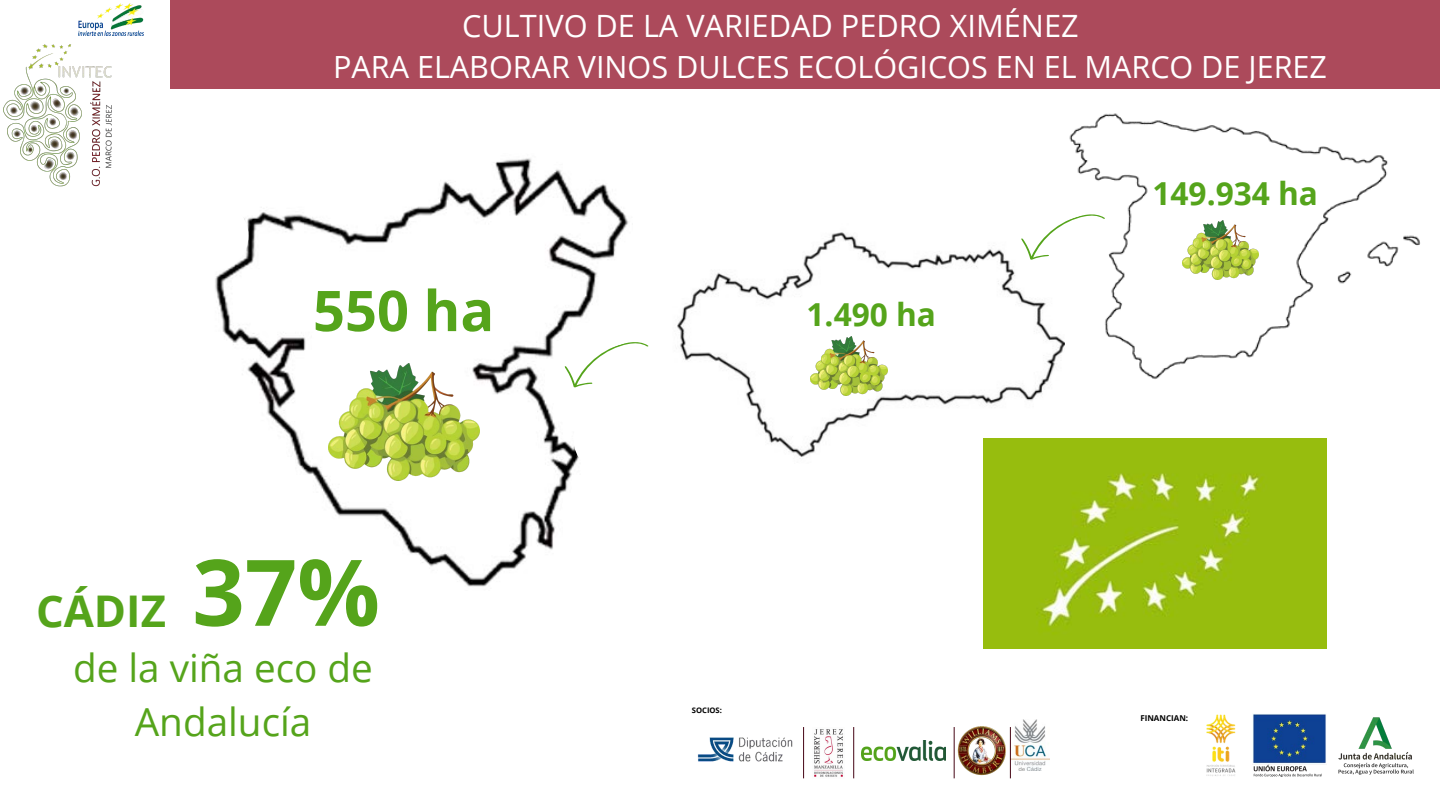
<style>
.page{position:relative;width:1440px;height:810px;background:#fff}
.page>*{position:absolute;margin:0;border:0;box-sizing:border-box;transform-origin:0 0}
.t1{font:700 92px "Open Sans";color:#55a41b}
.t2{font:700 56.2px "Open Sans";color:#55a41b}
.t3{font:700 43.7px "Open Sans";color:#55a41b}
.t4{font:38.7px/54px "Open Sans";color:#55a41b;text-align:center}
.t5{font:700 31.7px "Open Sans";color:#55a41b}
.t6{font:30.7px "Open Sans";color:#fff}
.t7{font:30.6px "Open Sans";color:#fff}
.t8{font:700 8.1px "Open Sans";color:#000}
.t9{font:700 7.7px "Open Sans";color:#000}
</style>
<div class="page">
<img style="left:697px;top:737px;width:96px;height:25px">
<img style="left:957px;top:726px;width:53px;height:52px">
<img style="left:1011px;top:719px;width:38px;height:52px">
<img style="left:861px;top:740px;width:85px;height:21px">
<hr style="left:853px;top:727px;width:1px;height:51px;background:#4a0c1b">
<hr style="left:803px;top:727px;width:1px;height:51px;background:#4a0c1b">
<hr style="left:954px;top:727px;width:1px;height:51px;background:#4a0c1b">
<hr style="left:1010px;top:727px;width:1px;height:51px;background:#4a0c1b">
<img style="left:814px;top:729px;width:29px;height:48px">
<img style="left:1252px;top:714px;width:75px;height:63px">
<img style="left:1206px;top:714px;width:30px;height:62px">
<img style="left:79px;top:4px;width:64px;height:31px">
<img style="left:3px;top:35px;width:113px;height:152px">
<img style="left:1338px;top:717px;width:76px;height:58px">
<div style="left:170px;top:0;width:1270px;height:89px;background:#ac4a5b"></div>
<img style="left:677px;top:232px;width:409px;height:232px">
<img style="left:811px;top:337px;width:76px;height:59px">
<img style="left:984px;top:439px;width:343px;height:209px">
<img style="left:1066px;top:113px;width:354px;height:268px">
<img style="left:1182px;top:220px;width:77px;height:60px">
<svg style="left:1020px;top:208px;width:91px;height:55px"></svg>
<img style="left:215px;top:158px;width:414px;height:429px">
<div style="left:177px;top:200px;width:72px;height:71px;background:#fff;border-radius:50%"></div>
<img style="left:328px;top:363px;width:152px;height:117px">
<svg style="left:563px;top:336px;width:86px;height:55px"></svg>
<div style="left:573px;top:403px;width:71px;height:71px;background:#fff;border-radius:50%"></div>
<p class="t6" style="left:462px;top:4px;width:618px">CULTIVO DE LA VARIEDAD PEDRO XIMÉNEZ</p>
<p class="t7" style="left:333px;top:45px;width:995px">PARA ELABORAR VINOS DULCES ECOLÓGICOS EN EL MARCO DE JEREZ</p>
<h4 class="t2" style="left:313px;top:271px;width:183px">550 ha</h4>
<p class="t1" style="left:192px;top:528px;width:189px">37%</p>
<p class="t4" style="left:73px;top:640px;width:301px">de la viña eco de<br>Andalucía</p>
<p class="t3" style="left:36px;top:580px;width:132px">CÁDIZ</p>
<p class="t5" style="left:807px;top:292px;width:131px">1.490 ha</p>
<h5 class="t9" style="left:692px;top:704px;width:32px">SOCIOS:</h5>
<p class="t5" style="left:1153px;top:171px;width:167px">149.934 ha</p>
<h6 class="t8" style="left:1140px;top:713px;width:49px">FINANCIAN:</h6>
</div>
